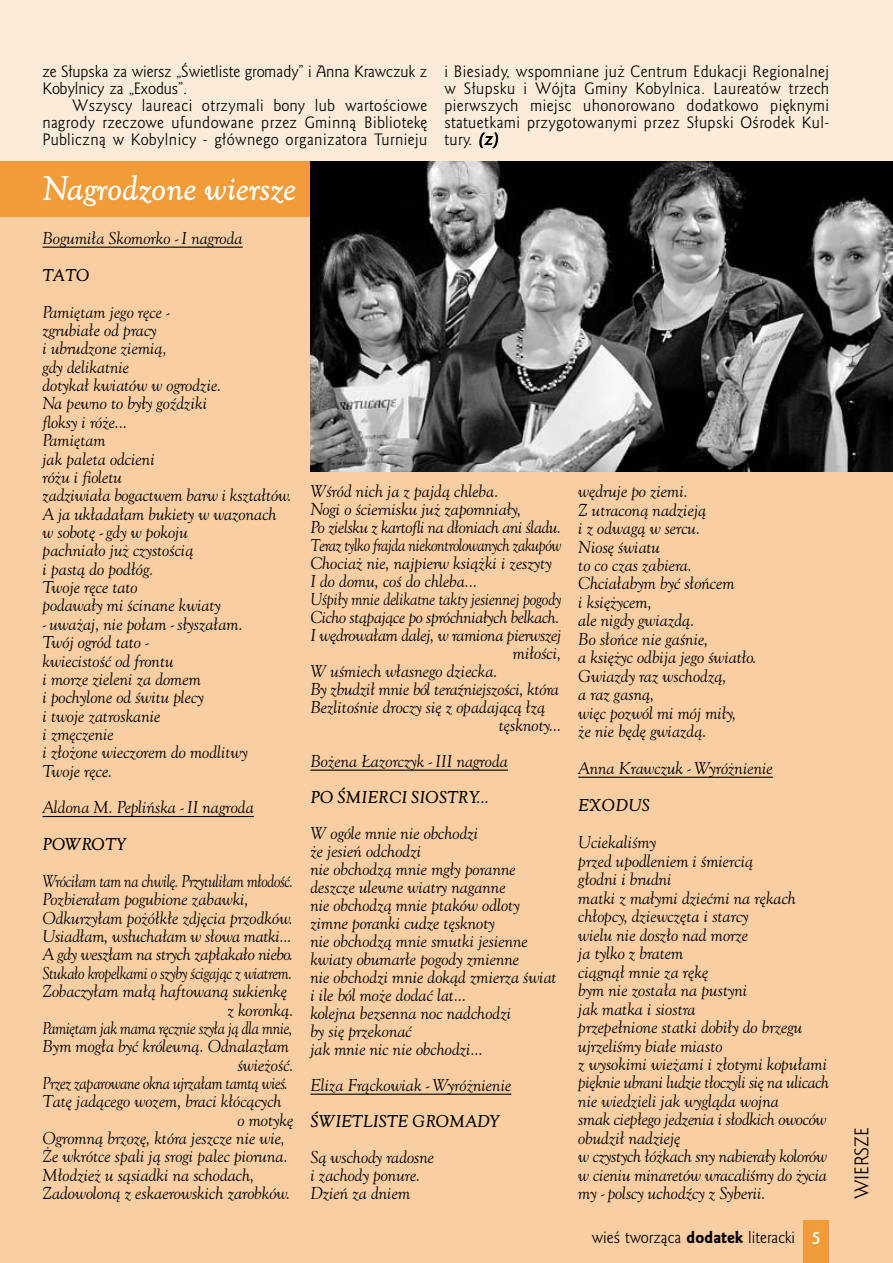
<style>
.page{position:relative;width:893px;height:1263px;background:#fbebd8}
.page>*{position:absolute;margin:0;border:0;box-sizing:border-box;transform-origin:0 0}
.t1{font:italic 700 30px "Goldy Olds EFN";color:#fff}
.t2{font:18px "Goldy EFN";color:#000}
.t3{font:italic 15px/18.5px "Goldy Olds EFN";color:#000}
.t4{font:15px/17px "Goldy EFN";letter-spacing:.03em;color:#000;text-align:justify}
.t5{font:italic 15px "Goldy Olds EFN";letter-spacing:-.025em;color:#000;scale:.9 1}
.t6{font:italic 15px "Goldy Olds EFN";letter-spacing:-.02em;color:#000}
.t7{font:15px/17px "Goldy EFN";color:#000}
.t8{font:italic 700 15px "Goldy Olds EFN";color:#000}
.t9{font:italic 15px "Goldy Olds EFN";letter-spacing:-.025em;color:#000;scale:.89 1}
.t10{font:italic 15px "Goldy Olds EFN";color:#000;scale:.92 1}
.t11{font:italic 15px "Goldy Olds EFN";letter-spacing:-.025em;color:#000}
.s1{font-family:"Goldy EFN Heavy"}
.s2{font-weight:700;font-size:16.5px;color:#fff}
</style>
<div class="page">
<div style="left:0;top:204px;width:893px;height:1059px;background:#f9cea2"></div>
<svg style="left:479px;top:132px;width:19px;height:17px"></svg>
<hr style="left:43px;top:247px;width:200px;height:1px;background:#000">
<hr style="left:43px;top:816px;width:211px;height:1px;background:#000">
<hr style="left:310px;top:769px;width:198px;height:2px;background:#000">
<hr style="left:310px;top:1093px;width:201px;height:2px;background:#000">
<hr style="left:578px;top:777px;width:195px;height:1px;background:#000">
<div style="left:0;top:161px;width:893px;height:55px;background:#f19b39"></div>
<img style="left:310px;top:161px;width:583px;height:311px">
<div style="left:804px;top:1220px;width:25px;height:43px;background:#f19b39"></div>
<p class="t7" style="left:43px;top:63px;width:386px">ze Słupska za wiersz „Świetliste gromady” i Anna Krawczuk z<br>Kobylnicy za „Exodus”.</p>
<p class="t4" style="left:43px;top:97px;width:386px;text-indent:30px">Wszyscy laureaci otrzymali bony lub wartościowe nagrody rzeczowe ufundowane przez Gminną Bibliotekę Publiczną w Kobylnicy - głównego organizatora Turnieju</p>
<h1 class="t1" style="left:43px;top:167px;width:255px">Nagrodzone wiersze</h1>
<p class="t4" style="left:444px;top:63px;width:386px">i Biesiady, wspomniane już Centrum Edukacji Regionalnej w Słupsku i Wójta Gminy Kobylnica. Laureatów trzech pierwszych miejsc uhonorowano dodatkowo pięknymi statuetkami przygotowanymi przez Słupski Ośrodek Kul&shy;tury. (z)</p>
<p class="t3" style="left:43px;top:229px;width:202px">Bogumiła Skomorko - I nagroda</p>
<p class="t8" style="left:43px;top:265px;width:49px">TATO</p>
<p class="t3" style="left:43px;top:302px;width:250px">Pamiętam jego ręce -<br>zgrubiałe od pracy<br>i ubrudzone ziemią,<br>gdy delikatnie<br>dotykał kwiatów w ogrodzie.<br>Na pewno to były goździki<br>floksy i róże...<br>Pamiętam<br>jak paleta odcieni<br>różu i fioletu<br>zadziwiała bogactwem barw i kształtów.<br>A ja układałam bukiety w wazonach<br>w sobotę - gdy w pokoju<br>pachniało już czystością<br>i pastą do podłóg.<br>Twoje ręce tato<br>podawały mi ścinane kwiaty</p>
<p class="t3" style="left:43px;top:614px;width:207px">- uważaj, nie połam - słyszałam.<br>Twój ogród tato -<br>kwiecistość od frontu<br>i morze zieleni za domem<br>i pochylone od świtu plecy<br>i twoje zatroskanie<br>i zmęczenie<br>i złożone wieczorem do modlitwy<br>Twoje ręce.</p>
<p class="t3" style="left:43px;top:798px;width:213px">Aldona M. Peplińska - II nagroda</p>
<p class="t8" style="left:43px;top:834px;width:85px">POWROTY</p>
<p class="t9" style="left:43px;top:871px;width:283px">Wróciłam tam na chwilę. Przytuliłam młodość.</p>
<p class="t3" style="left:43px;top:890px;width:208px">Pozbierałam pogubione zabawki,</p>
<p class="t3" style="left:43px;top:908px;width:252px">Odkurzyłam pożółkłe zdjęcia przodków.</p>
<p class="t3" style="left:43px;top:926px;width:251px">Usiadłam, wsłuchałam w słowa matki...</p>
<p class="t6" style="left:43px;top:944px;width:252px">A gdy weszłam na strych zapłakało niebo.</p>
<p class="t5" style="left:43px;top:963px;width:279px">Stukało kropelkami o szyby ścigając z wiatrem.</p>
<p class="t3" style="left:43px;top:982px;width:246px">Zobaczyłam małą haftowaną sukienkę</p>
<p class="t3" style="left:227px;top:1000px;width:67px">z koronką.</p>
<p class="t5" style="left:43px;top:1018px;width:279px">Pamiętam jak mama ręcznie szyła ją dla mnie,</p>
<p class="t3" style="left:43px;top:1037px;width:248px">Bym mogła być królewną. Odnalazłam</p>
<p class="t3" style="left:238px;top:1055px;width:57px">świeżość.</p>
<p class="t5" style="left:43px;top:1073px;width:274px">Przez zaparowane okna ujrzałam tamtą wieś.</p>
<p class="t3" style="left:43px;top:1092px;width:241px">Tatę jadącego wozem, braci kłócących</p>
<p class="t3" style="left:237px;top:1110px;width:57px">o motykę</p>
<p class="t3" style="left:43px;top:1128px;width:244px">Ogromną brzozę, która jeszcze nie wie,</p>
<p class="t3" style="left:43px;top:1147px;width:247px">Że wkrótce spali ją srogi palec pioruna.</p>
<p class="t3" style="left:43px;top:1165px;width:213px">Młodzież u sąsiadki na schodach,</p>
<p class="t3" style="left:43px;top:1184px;width:249px">Zadowoloną z eskaerowskich zarobków.</p>
<p class="t3" style="left:310px;top:481px;width:189px">Wśród nich ja z pajdą chleba.</p>
<p class="t3" style="left:310px;top:499px;width:212px">Nogi o ściernisku już zapomniały,</p>
<p class="t11" style="left:310px;top:517px;width:252px">Po zielsku z kartofli na dłoniach ani śladu.</p>
<p class="t5" style="left:310px;top:535px;width:280px">Teraz tylko frajda niekontrolowanych zakupów</p>
<p class="t3" style="left:310px;top:553px;width:243px">Chociaż nie, najpierw książki i zeszyty</p>
<p class="t3" style="left:310px;top:571px;width:168px">I do domu, coś do chleba...</p>
<p class="t10" style="left:310px;top:589px;width:274px">Uśpiły mnie delikatne takty jesiennej pogody</p>
<p class="t6" style="left:310px;top:607px;width:251px">Cicho stąpające po spróchniałych belkach.</p>
<p class="t6" style="left:310px;top:625px;width:252px">I wędrowałam dalej, w ramiona pierwszej</p>
<p class="t3" style="left:513px;top:643px;width:50px">miłości,</p>
<p class="t3" style="left:310px;top:661px;width:189px">W uśmiech własnego dziecka.</p>
<p class="t3" style="left:310px;top:679px;width:250px">By zbudził mnie ból teraźniejszości, która</p>
<p class="t3" style="left:310px;top:697px;width:236px">Bezlitośnie droczy się z opadającą łzą</p>
<p class="t3" style="left:499px;top:715px;width:64px">tęsknoty...</p>
<p class="t3" style="left:310px;top:751px;width:199px">Bożena Łazorczyk - III nagroda</p>
<p class="t8" style="left:310px;top:787px;width:180px">PO ŚMIERCI SIOSTRY...</p>
<p class="t3" style="left:310px;top:824px;width:248px;line-height:18px">W ogóle mnie nie obchodzi<br>że jesień odchodzi<br>nie obchodzą mnie mgły poranne deszcze ulewne wiatry naganne<br>nie obchodzą mnie ptaków odloty zimne poranki cudze tęsknoty<br>nie obchodzą mnie smutki jesienne kwiaty obumarłe pogody zmienne<br>nie obchodzi mnie dokąd zmierza świat i ile ból może dodać lat...<br>kolejna bezsenna noc nadchodzi<br>by się przekonać<br>jak mnie nic nie obchodzi...</p>
<p class="t3" style="left:310px;top:1075px;width:202px">Eliza Frąckowiak - Wyróżnienie</p>
<p class="t8" style="left:310px;top:1111px;width:191px">ŚWIETLISTE GROMADY</p>
<p class="t3" style="left:310px;top:1148px;width:125px;line-height:18px">Są wschody radosne i zachody ponure.<br>Dzień za dniem</p>
<p class="t3" style="left:578px;top:481px;width:180px">wędruje po ziemi.<br>Z utraconą nadzieją<br>i z odwagą w sercu.<br>Niosę światu<br>to co czas zabiera.<br>Chciałabym być słońcem<br>i księżycem,<br>ale nigdy gwiazdą.<br>Bo słońce nie gaśnie,<br>a księżyc odbija jego światło.<br>Gwiazdy raz wschodzą,<br>a raz gasną,<br>więc pozwól mi mój miły,<br>że nie będę gwiazdą.</p>
<p class="t3" style="left:578px;top:759px;width:196px">Anna Krawczuk - Wyróżnienie</p>
<p class="t8" style="left:578px;top:795px;width:73px">EXODUS</p>
<p class="t3" style="left:578px;top:833px;width:252px">Uciekaliśmy<br>przed upodleniem i śmiercią<br>głodni i brudni<br>matki z małymi dziećmi na rękach chłopcy, dziewczęta i starcy<br>wielu nie doszło nad morze<br>ja tylko z bratem<br>ciągnął mnie za rękę<br>bym nie została na pustyni<br>jak matka i siostra<br>przepełnione statki dobiły do brzegu ujrzeliśmy białe miasto<br>z wysokimi wieżami i złotymi kopułami pięknie ubrani ludzie tłoczyli się na ulicach nie wiedzieli jak wygląda wojna<br>smak ciepłego jedzenia i słodkich owoców obudził nadzieję<br>w czystych łóżkach sny nabierały kolorów w cieniu minaretów wracaliśmy do życia my - polscy uchodźcy z Syberii.</p>
<p class="t7" style="left:592px;top:1230px;width:231px">wieś tworząca <span class="s1">dodatek</span> literacki <span class="s2">5</span></p>
<p class="t2" style="left:851px;top:1199px;width:73px;rotate:-90deg">wiersze</p>
</div>
